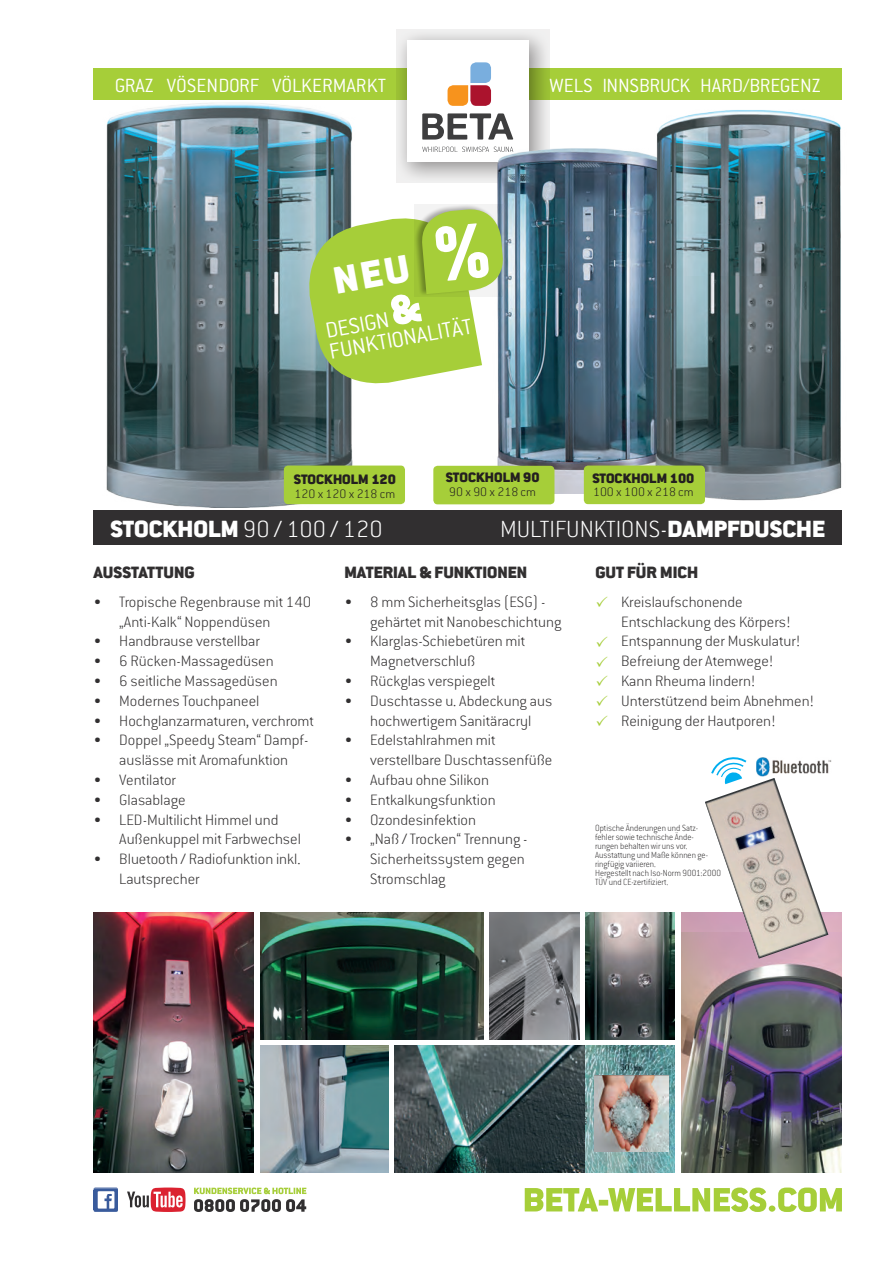
<style>
.page{position:relative;width:893px;height:1263px;background:#fff}
.page>*{position:absolute;margin:0;border:0;box-sizing:border-box;transform-origin:0 0}
.t1{font:200 25.8px "Conduit ITC";color:#fff}
.t2{font:300 24px/20.7px "Conduit ITC";color:#fff}
.t3{font:300 21px "Conduit ITC";color:#fff}
.t4{font:900 18px "Conduit ITC";color:#312f30}
.t5{font:200 16.5px/19.8px "Conduit ITC";color:#312f30}
.t6{font:900 15px "Conduit ITC";color:#231f20}
.t7{font:200 13.5px "Conduit ITC";color:#231f20}
.t8{font:200 9.75px/9px "Conduit ITC";color:#312f30;scale:.92 1}
.s1{font-weight:900;font-size:45px}
.s2{font-weight:900}
</style>
<div class="page">
<svg style="left:525px;top:1187px;width:317px;height:25px"></svg>
<svg style="left:94px;top:1187px;width:23px;height:1px"></svg>
<img style="left:94px;top:1188px;width:24px;height:23px">
<svg style="left:94px;top:1211px;width:24px;height:1px"></svg>
<svg style="left:127px;top:1187px;width:59px;height:25px"></svg>
<svg style="left:194px;top:1187px;width:112px;height:25px"></svg>
<div style="left:94px;top:68px;width:748px;height:32px;background:#a6ce39"></div>
<svg style="left:396px;top:29px;width:154px;height:154px"></svg>
<div style="left:407px;top:40px;width:121px;height:122px;background:#fff"></div>
<svg style="left:448px;top:62px;width:43px;height:44px"></svg>
<svg style="left:422px;top:113px;width:86px;height:27px"></svg>
<svg style="left:422px;top:147px;width:64px;height:5px"></svg>
<div style="left:94px;top:510px;width:748px;height:35px;background:#312f30"></div>
<img style="left:261px;top:1045px;width:127px;height:127px">
<img style="left:94px;top:912px;width:160px;height:260px">
<img style="left:486px;top:124px;width:151px;height:370px">
<img style="left:93px;top:75px;width:281px;height:432px">
<svg style="left:414px;top:204px;width:89px;height:3px"></svg>
<div style="left:284px;top:466px;width:121px;height:38px;background:#a6ce39;border-radius:4px"></div>
<img style="left:637px;top:110px;width:205px;height:395px">
<img style="left:261px;top:912px;width:222px;height:128px">
<img style="left:394px;top:1045px;width:191px;height:127px">
<img style="left:681px;top:932px;width:161px;height:240px">
<img style="left:585px;top:912px;width:90px;height:128px">
<img style="left:490px;top:912px;width:89px;height:128px">
<img style="left:585px;top:1045px;width:89px;height:127px">
<img style="left:594px;top:1075px;width:74px;height:76px">
<svg style="left:711px;top:757px;width:53px;height:21px"></svg>
<div style="left:584px;top:466px;width:121px;height:38px;background:#a6ce39;border-radius:4px"></div>
<div style="left:433px;top:466px;width:121px;height:38px;background:#a6ce39;border-radius:4px"></div>
<img style="left:705px;top:778px;width:123px;height:181px">
<img style="left:756px;top:757px;width:75px;height:19px">
<svg style="left:299px;top:207px;width:206px;height:187px"></svg>
<p class="t3" style="left:115px;top:73px;width:273px">GRAZ VÖSENDORF VÖLKERMARKT</p>
<p class="t3" style="left:550px;top:73px;width:273px">WELS INNSBRUCK HARD/BREGENZ</p>
<h2 class="t2" style="left:324px;top:320px;width:146px;rotate:-10deg">DESIGN<span class="s1">&amp;<br></span>FUNKTIONALITÄT</h2>
<p class="t6" style="left:294px;top:470px;width:103px">STOCKHOLM 120</p>
<p class="t7" style="left:295px;top:485px;width:102px">120 x 120 x 218 cm</p>
<p class="t6" style="left:446px;top:469px;width:95px">STOCKHOLM 90</p>
<p class="t7" style="left:449px;top:483px;width:88px">90 x 90 x 218 cm</p>
<p class="t6" style="left:592px;top:469px;width:103px">STOCKHOLM 100</p>
<p class="t7" style="left:593px;top:484px;width:102px">100 x 100 x 218 cm</p>
<h1 class="t1" style="left:111px;top:514px;width:274px"><span class="s2">STOCKHOLM</span> 90 / 100 / 120</h1>
<h1 class="t1" style="left:500px;top:514px;width:326px">MULTIFUNKTIONS-<span class="s2">DAMPFDUSCHE</span></h1>
<p class="t4" style="left:595px;top:562px;width:104px">GUT FÜR MICH</p>
<p class="t5" style="left:621px;top:591px;width:195px">Kreislaufschonende<br>Entschlackung des Körpers!<br>Entspannung der Muskulatur!<br>Befreiung der Atemwege!<br>Kann Rheuma lindern!<br>Unterstützend beim Abnehmen!<br>Reinigung der Hautporen!</p>
<p class="t4" style="left:94px;top:562px;width:103px">AUSSTATTUNG</p>
<p class="t5" style="left:119px;top:591px;width:194px;text-indent:-26px">• Tropische Regenbrause mit 140 „Anti-Kalk“ Noppendüsen</p>
<p class="t5" style="left:94px;top:631px;width:168px">• Handbrause verstellbar</p>
<p class="t5" style="left:94px;top:651px;width:182px">• 6 Rücken-Massagedüsen</p>
<p class="t5" style="left:94px;top:671px;width:186px">• 6 seitliche Massagedüsen</p>
<p class="t5" style="left:94px;top:690px;width:167px">• Modernes Touchpaneel</p>
<p class="t5" style="left:94px;top:710px;width:222px">• Hochglanzarmaturen, verchromt</p>
<p class="t5" style="left:94px;top:730px;width:216px;text-align:center">• Doppel „Speedy Steam“ Dampf&shy;auslässe mit Aromafunktion</p>
<p class="t5" style="left:94px;top:770px;width:84px">• Ventilator</p>
<p class="t5" style="left:94px;top:789px;width:94px">• Glasablage</p>
<p class="t5" style="left:119px;top:809px;width:183px;text-indent:-26px">• LED-Multilicht Himmel und<br>Außenkuppel mit Farbwechsel</p>
<p class="t5" style="left:119px;top:849px;width:183px;text-indent:-26px">• Bluetooth / Radiofunktion inkl.<br>Lautsprecher</p>
<p class="t4" style="left:344px;top:562px;width:184px">MATERIAL &amp; FUNKTIONEN</p>
<p class="t5" style="left:370px;top:591px;width:193px;text-indent:-26px">• 8 mm Sicherheitsglas (ESG) - gehärtet mit Nanobeschichtung</p>
<p class="t5" style="left:370px;top:631px;width:157px;text-indent:-26px">• Klarglas-Schiebetüren mit<br>Magnetverschluß</p>
<p class="t5" style="left:344px;top:671px;width:152px">• Rückglas verspiegelt</p>
<p class="t5" style="left:344px;top:690px;width:209px;text-align:center">• Duschtasse u. Abdeckung aus hochwertigem Sanitäracryl</p>
<p class="t5" style="left:370px;top:730px;width:184px;text-indent:-26px">• Edelstahlrahmen mit verstellbare Duschtassenfüße</p>
<p class="t5" style="left:344px;top:770px;width:146px">• Aufbau ohne Silikon</p>
<p class="t5" style="left:344px;top:789px;width:153px">• Entkalkungsfunktion</p>
<p class="t5" style="left:344px;top:809px;width:133px">• Ozondesinfektion</p>
<p class="t5" style="left:370px;top:829px;width:159px;text-indent:-26px">• „Naß / Trocken“ Trennung -<br>Sicherheitssystem gegen<br>Stromschlag</p>
<p class="t8" style="left:595px;top:823px;width:139px">Optische Änderungen und Satz-<br>fehler sowie technische Ände-<br>rungen behalten wir uns vor.<br>Ausstattung und Maße können ge&shy;ringfügig variieren.<br>Hergestellt nach Iso-Norm 9001:2000<br>TÜV und CE-zertifiziert.</p>
</div>
